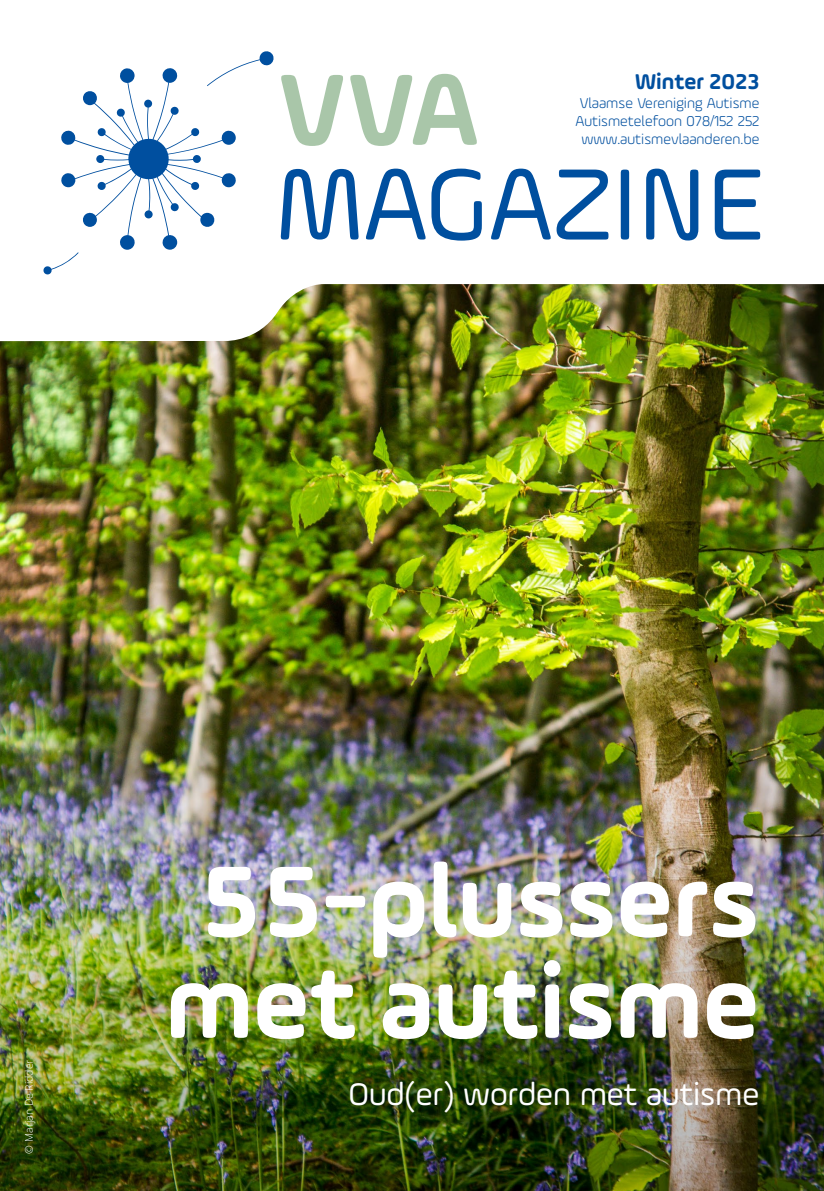
<style>
.page{position:relative;width:824px;height:1191px;background:#fff}
.page>*{position:absolute;margin:0;border:0;box-sizing:border-box;transform-origin:0 0}
.tussentitel{font:107.62px "Ample Soft Pro";color:#004f9f}
.tussentitel-2{font:700 107.62px "Ample Soft Pro";color:#a9c6a9}
.t1{font:700 106.75px/101.5px "Ample Soft Pro";color:#fff;text-align:center}
.t2{font:33.25px "Ample Soft Pro";color:#fff}
.t3{font:700 22.75px "Ample Soft Pro";color:#004f9f}
.t4{font:300 15.22px "Ample Soft Pro";color:#004f9f}
.tekst_klein{font:300 10.5px "Open Sans";color:#fff}
</style>
<div class="page">
<img style="left:0;top:284px;width:823px;height:311px">
<svg style="left:43px;top:51px;width:230px;height:223px"></svg>
<img style="left:0;top:595px;width:823px;height:596px">
<p class="t3" style="left:634px;top:66px;width:126px">Winter 2023</p>
<p class="t4" style="left:579px;top:93px;width:181px">Vlaamse Vereniging Autisme</p>
<p class="t4" style="left:575px;top:111px;width:185px">Autismetelefoon 078/152 252</p>
<p class="t4" style="left:581px;top:129px;width:180px">www.autismevlaanderen.be</p>
<p class="tussentitel-2" style="left:277px;top:36px;width:204px">VVA</p>
<p class="tussentitel" style="left:277px;top:134px;width:489px">MAGAZINE</p>
<p class="tekst_klein" style="left:22px;top:1153px;width:95px;rotate:-90deg">© Marjan De Ridder</p>
<p class="t1" style="left:166px;top:846px;width:595px">55-plussers met autisme</p>
<p class="t2" style="left:348px;top:1072px;width:412px">Oud(er) worden met autisme</p>
</div>
